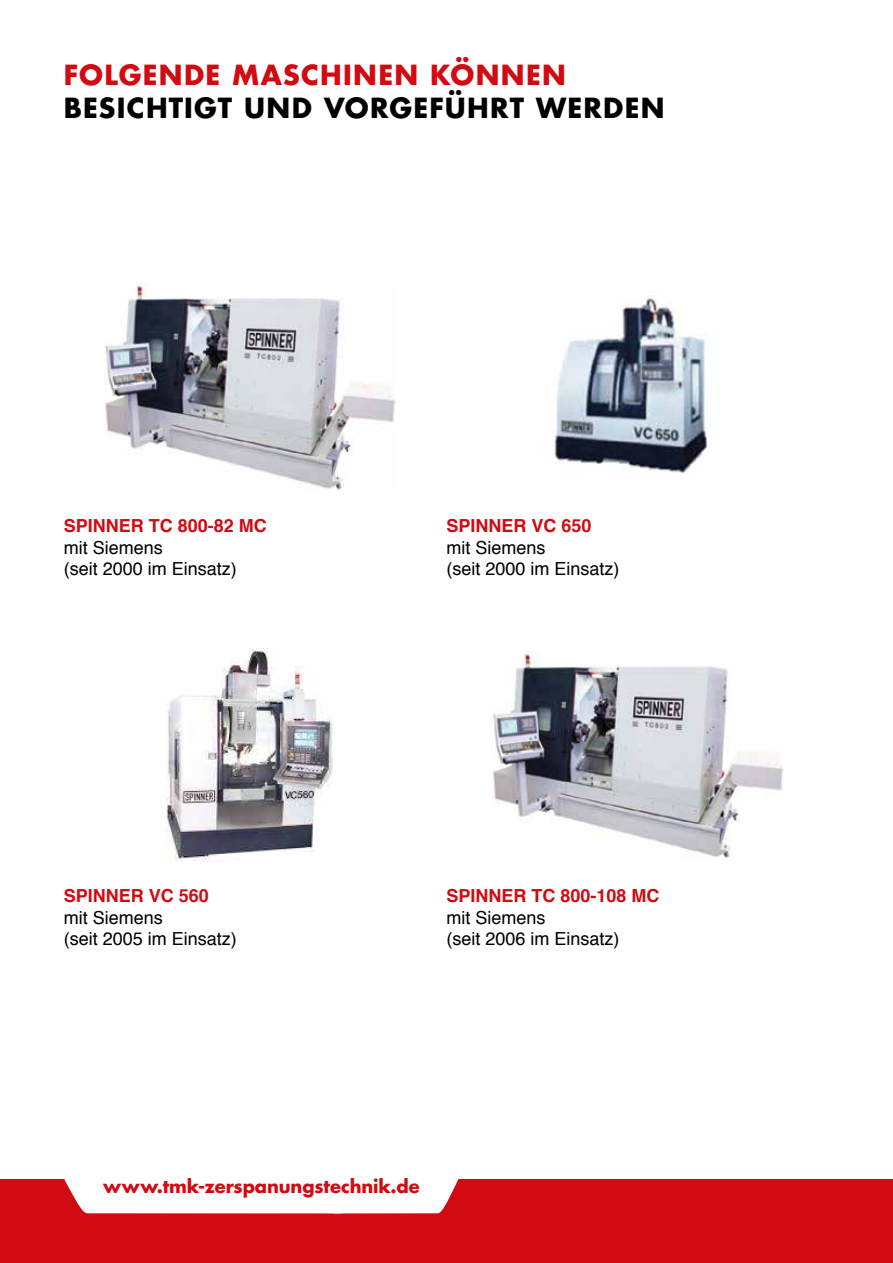
<style>
.page{position:relative;width:893px;height:1263px;background:#fff}
.page>*{position:absolute;margin:0;border:0;box-sizing:border-box;transform-origin:0 0}
.t1{font:700 27px "Futura";letter-spacing:.045em;color:#000}
.t2{font:700 27px "Futura";letter-spacing:.05em;color:#d20a11}
.t3{font:18px/21.6px "Helvetica";color:#000}
.t4{font:700 18px "Helvetica";color:#d20a11}
.t5{font:700 18px "Futura";letter-spacing:-.005em;color:#d20a11}
</style>
<div class="page">
<img style="left:105px;top:283px;width:291px;height:207px">
<img style="left:554px;top:298px;width:154px;height:175px">
<img style="left:165px;top:649px;width:168px;height:212px">
<img style="left:493px;top:653px;width:291px;height:206px">
<div style="left:0;top:1179px;width:893px;height:84px;background:#d20a11"></div>
<div style="left:64px;top:1179px;width:395px;height:34px;background:#fff"></div>
<h1 class="t2" style="left:64px;top:57px;width:504px">FOLGENDE MASCHINEN KÖNNEN</h1>
<h1 class="t1" style="left:64px;top:89px;width:602px">BESICHTIGT UND VORGEFÜHRT WERDEN</h1>
<p class="t4" style="left:64px;top:511px;width:205px">SPINNER TC 800‐82 MC</p>
<p class="t3" style="left:64px;top:537px;width:175px">mit Siemens<br>(seit 2000 im Einsatz)</p>
<p class="t4" style="left:446px;top:511px;width:147px">SPINNER VC 650</p>
<p class="t3" style="left:446px;top:537px;width:175px">mit Siemens<br>(seit 2000 im Einsatz)</p>
<p class="t4" style="left:64px;top:881px;width:147px">SPINNER VC 560</p>
<p class="t3" style="left:64px;top:907px;width:175px">mit Siemens<br>(seit 2005 im Einsatz)</p>
<p class="t4" style="left:446px;top:881px;width:215px">SPINNER TC 800‐108 MC</p>
<p class="t3" style="left:446px;top:907px;width:175px">mit Siemens<br>(seit 2006 im Einsatz)</p>
<p class="t5" style="left:103px;top:1174px;width:318px">www.tmk-zerspanungstechnik.de</p>
</div>
